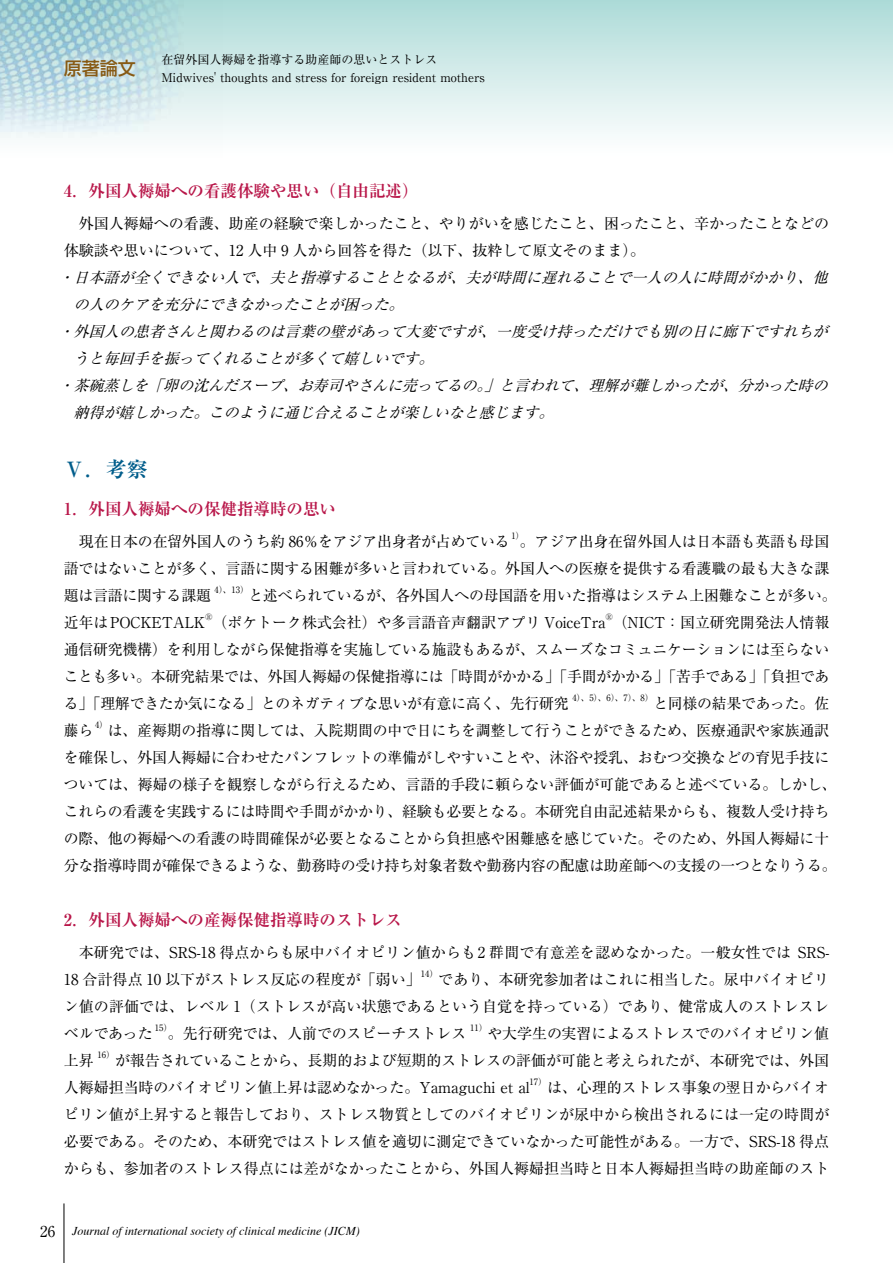
<style>
.page{position:relative;width:893px;height:1263px;background:#fff}
.page>*{position:absolute;margin:0;border:0;box-sizing:border-box;transform-origin:0 0}
.t1{font:700 21px "Ryumin Pro";color:#005d8b}
.t2{font:500 18px "Shin Go Pro";color:#875a14}
.t3{font:700 16.5px "Ryumin Pro";color:#b81649}
.t4{font:15px/27px "Ryumin Pro";letter-spacing:-.01em;color:#000}
.t5{font:italic 15px "Ryumin Pro";color:#000}
.t6{font:12px/18px "Ryumin Pro";color:#000}
.t7{font:italic 12px "Times";color:#000}
.t8{font:8.7px "Ryumin Pro";color:#000}
.s1{font-family:"Ryumin Pro";font-style:normal;font-size:15px}
</style>
<div class="page">
<div style="left:0;top:0;width:893px;height:157px;background:linear-gradient(to bottom,#addbd8,#fff)"></div>
<img style="left:0;top:0;width:222px;height:157px">
<hr style="left:64px;top:1203px;width:1px;height:60px;background:#000">
<svg style="left:54px;top:48px;width:92px;height:40px;background:#c1dde4"></svg>
<p class="t2" style="left:64px;top:53px;width:73px">原著論文</p>
<p class="t6" style="left:162px;top:49px;width:325px">在留外国人褥婦を指導する助産師の思いとストレス<br>Midwives' thoughts and stress for foreign resident mothers</p>
<p class="t3" style="left:64px;top:178px;width:356px">4．外国人褥婦への看護体験や思い（自由記述）</p>
<p class="t4" style="left:64px;top:209px;width:767px;text-indent:15px">外国人褥婦への看護、助産の経験で楽しかったこと、やりがいを感じたこと、困ったこと、辛かったことなどの体験談や思いについて、12 人中 9 人から回答を得た（以下、抜粋して原文そのまま）。</p>
<p class="t5" style="left:58px;top:266px;width:777px">・日本語が全くできない人で、夫と指導することとなるが、夫が時間に遅れることで一人の人に時間がかかり、他</p>
<p class="t5" style="left:73px;top:293px;width:338px">の人のケアを充分にできなかったことが困った。</p>
<p class="t5" style="left:58px;top:320px;width:777px">・外国人の患者さんと関わるのは言葉の壁があって大変ですが、一度受け持っただけでも別の日に廊下ですれちが</p>
<p class="t5" style="left:73px;top:347px;width:368px">うと毎回手を振ってくれることが多くて嬉しいです。</p>
<p class="t5" style="left:58px;top:374px;width:777px">・茶碗蒸しを「卵の沈んだスープ、お寿司やさんに売ってるの。」と言われて、理解が難しかったが、分かった時の</p>
<p class="t5" style="left:73px;top:401px;width:488px">納得が嬉しかった。このように通じ合えることが楽しいなと感じます。</p>
<h1 class="t1" style="left:64px;top:453px;width:85px">Ⅴ．考察</h1>
<p class="t3" style="left:64px;top:496px;width:274px">1．外国人褥婦への保健指導時の思い</p>
<p class="t4" style="left:79px;top:526px;width:432px">現在日本の在留外国人のうち約 86％をアジア出身者が占めている</p>
<p class="t8" style="left:511px;top:529px;width:14px">1）</p>
<p class="t4" style="left:64px;top:526px;width:767px;text-align:justify;text-indent:456px">。アジア出身在留外国人は日本語も英語も母国語ではないことが多く、言語に関する困難が多いと言われている。外国人への医療を提供する看護職の最も大きな課題は言語に関する課題</p>
<p class="t8" style="left:214px;top:583px;width:36px">4）、13）</p>
<p class="t4" style="left:249px;top:580px;width:589px">と述べられているが、各外国人への母国語を用いた指導はシステム上困難なことが多い。</p>
<p class="t4" style="left:64px;top:607px;width:143px">近年はPOCKETALK</p>
<p class="t8" style="left:205px;top:610px;width:9px">®</p>
<p class="t4" style="left:213px;top:607px;width:395px">（ポケトーク株式会社）や多言語音声翻訳アプリ VoiceTra</p>
<p class="t8" style="left:605px;top:610px;width:9px">®</p>
<p class="t4" style="left:64px;top:607px;width:767px;text-align:justify;text-indent:549px">（NICT：国立研究開発法人情報通信研究機構）を利用しながら保健指導を実施している施設もあるが、スムーズなコミュニケーションには至らないことも多い。本研究結果では、外国人褥婦の保健指導には「時間がかかる」「手間がかかる」「苦手である」「負担である」「理解できたか気になる」とのネガティブな思いが有意に高く、先行研究</p>
<p class="t8" style="left:572px;top:691px;width:83px">4）、5）、6）、7）、8）</p>
<p class="t4" style="left:653px;top:688px;width:177px">と同様の結果であった。佐</p>
<p class="t4" style="left:64px;top:715px;width:31px">藤ら</p>
<p class="t8" style="left:95px;top:718px;width:14px">4）</p>
<p class="t4" style="left:64px;top:715px;width:774px;text-indent:44px">は、産褥期の指導に関しては、入院期間の中で日にちを調整して行うことができるため、医療通訳や家族通訳を確保し、外国人褥婦に合わせたパンフレットの準備がしやすいことや、沐浴や授乳、おむつ交換などの育児手技については、褥婦の様子を観察しながら行えるため、言語的手段に頼らない評価が可能であると述べている。しかし、これらの看護を実践するには時間や手間がかかり、経験も必要となる。本研究自由記述結果からも、複数人受け持ちの際、他の褥婦への看護の時間確保が必要となることから負担感や困難感を感じていた。そのため、外国人褥婦に十分な指導時間が確保できるような、勤務時の受け持ち対象者数や勤務内容の配慮は助産師への支援の一つとなりうる。</p>
<p class="t3" style="left:64px;top:907px;width:340px">2．外国人褥婦への産褥保健指導時のストレス</p>
<p class="t4" style="left:64px;top:937px;width:767px;text-indent:15px">本研究では、SRS-18 得点からも尿中バイオピリン値からも2 群間で有意差を認めなかった。一般女性では SRS-<br>18 合計得点 10 以下がストレス反応の程度が「弱い」</p>
<p class="t8" style="left:421px;top:967px;width:19px">14）</p>
<p class="t4" style="left:64px;top:964px;width:767px;text-align:justify;text-indent:375px">であり、本研究参加者はこれに相当した。尿中バイオピリン値の評価では、レベル 1（ストレスが高い状態であるという自覚を持っている）であり、健常成人のストレスレベルであった</p>
<p class="t8" style="left:155px;top:1021px;width:19px">15）</p>
<p class="t4" style="left:168px;top:1018px;width:300px">。先行研究では、人前でのスピーチストレス</p>
<p class="t8" style="left:470px;top:1021px;width:19px">11）</p>
<p class="t4" style="left:488px;top:1018px;width:343px">や大学生の実習によるストレスでのバイオピリン値</p>
<p class="t4" style="left:64px;top:1045px;width:31px">上昇</p>
<p class="t8" style="left:98px;top:1048px;width:19px">16）</p>
<p class="t4" style="left:64px;top:1045px;width:767px;text-indent:51px">が報告されていることから、長期的および短期的ストレスの評価が可能と考えられたが、本研究では、外国人褥婦担当時のバイオピリン値上昇は認めなかった。Yamaguchi et al</p>
<p class="t8" style="left:530px;top:1075px;width:19px">17）</p>
<p class="t4" style="left:64px;top:1072px;width:767px;text-align:justify;text-indent:483px">は、心理的ストレス事象の翌日からバイオピリン値が上昇すると報告しており、ストレス物質としてのバイオピリンが尿中から検出されるには一定の時間が必要である。そのため、本研究ではストレス値を適切に測定できていなかった可能性がある。一方で、SRS-18 得点からも、参加者のストレス得点には差がなかったことから、外国人褥婦担当時と日本人褥婦担当時の助産師のスト</p>
<p class="t7" style="left:40px;top:1220px;width:321px"><span class="s1">26</span> Journal of international society of clinical medicine (JICM)</p>
</div>
